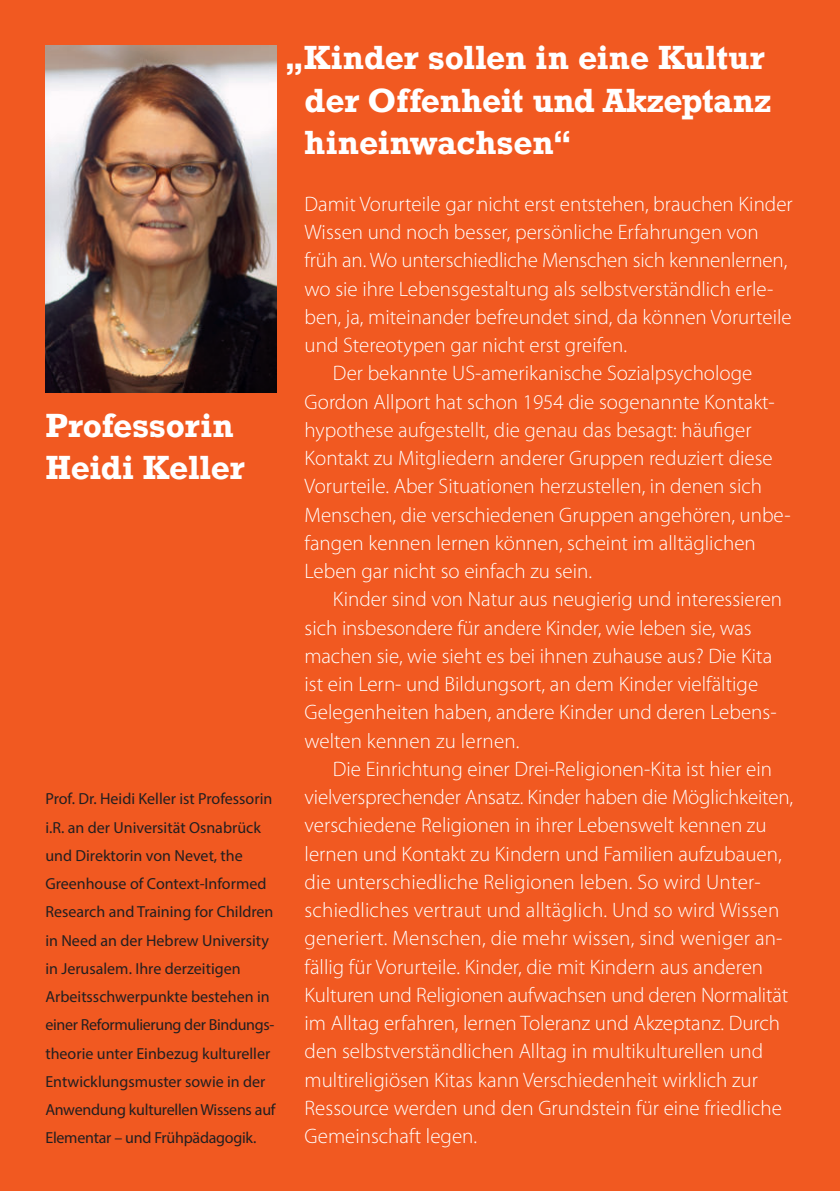
<style>
.page{position:relative;width:840px;height:1191px;background:#fff}
.page>*{position:absolute;margin:0;border:0;box-sizing:border-box;transform-origin:0 0}
.t1{font:700 31.6px/42.2px "Rockwell";color:#fff}
.t2{font:300 21px "Myriad Pro";color:#fff}
.t3{font:16px/28.2px "Myriad Pro";color:#231f20}
</style>
<div class="page">
<div style="left:0;top:0;width:839px;height:1191px;background:#f15921"></div>
<img style="left:45px;top:45px;width:231px;height:348px">
<h1 class="t1" style="left:304px;top:37px;width:468px;text-indent:-19px">„Kinder sollen in eine Kultur der Offenheit und Akzeptanz hinein wachsen“</h1>
<h1 class="t1" style="left:45px;top:404px;width:201px">Professorin<br>Heidi Keller</h1>
<p class="t3" style="left:45px;top:786px;width:231px">Prof. Dr. Heidi Keller ist Professorin i.R. an der Universität Osnabrück und Direktorin von Nevet, the Greenhouse of Context-Informed Research and Training for Children in Need an der Hebrew University in Jerusalem. Ihre derzeitigen Arbeitsschwerpunkte bestehen in einer Reformulierung der Bindungs&shy;theorie unter Einbezug kultureller Entwicklungs muster sowie in der Anwendung kulturellen Wissens auf Elementar – und Frühpädagogik.</p>
<p class="t2" style="left:304px;top:196px;width:489px">Damit Vorurteile gar nicht erst entstehen, brauchen Kinder</p>
<p class="t2" style="left:304px;top:224px;width:455px">Wissen und noch besser, persönliche Erfahrungen von</p>
<p class="t2" style="left:304px;top:252px;width:484px">früh an. Wo unterschiedliche Menschen sich kennenlernen,</p>
<p class="t2" style="left:304px;top:280px;width:470px">wo sie ihre Lebensgestaltung als selbstverständlich erle-</p>
<p class="t2" style="left:304px;top:309px;width:488px">ben, ja, miteinander befreundet sind, da können Vorurteile</p>
<p class="t2" style="left:304px;top:337px;width:324px">und Stereotypen gar nicht erst greifen.</p>
<p class="t2" style="left:333px;top:365px;width:421px">Der bekannte US-amerikanische Sozialpsychologe</p>
<p class="t2" style="left:304px;top:393px;width:471px">Gordon Allport hat schon 1954 die sogenannte Kontakt-</p>
<p class="t2" style="left:304px;top:422px;width:448px">hypothese aufgestellt, die genau das besagt: häufiger</p>
<p class="t2" style="left:304px;top:450px;width:469px">Kontakt zu Mitgliedern anderer Gruppen reduziert diese</p>
<p class="t2" style="left:304px;top:478px;width:458px">Vorurteile. Aber Situationen herzustellen, in denen sich</p>
<p class="t2" style="left:304px;top:506px;width:487px">Menschen, die verschiedenen Gruppen angehören, unbe-</p>
<p class="t2" style="left:304px;top:534px;width:452px">fangen kennen lernen können, scheint im alltäglichen</p>
<p class="t2" style="left:304px;top:563px;width:289px">Leben gar nicht so einfach zu sein.</p>
<p class="t2" style="left:333px;top:591px;width:450px">Kinder sind von Natur aus neugierig und interessieren</p>
<p class="t2" style="left:304px;top:619px;width:448px">sich insbesondere für andere Kinder, wie leben sie, was</p>
<p class="t2" style="left:304px;top:647px;width:469px">machen sie, wie sieht es bei ihnen zuhause aus? Die Kita</p>
<p class="t2" style="left:304px;top:676px;width:455px">ist ein Lern- und Bildungsort, an dem Kinder vielfältige</p>
<p class="t2" style="left:304px;top:704px;width:473px">Gelegenheiten haben, andere Kinder und deren Lebens-</p>
<p class="t2" style="left:304px;top:732px;width:216px">welten kennen zu lernen.</p>
<p class="t2" style="left:333px;top:760px;width:440px">Die Einrichtung einer Drei-Religionen-Kita ist hier ein</p>
<p class="t2" style="left:304px;top:789px;width:489px">vielversprechender Ansatz. Kinder haben die Möglichkeiten,</p>
<p class="t2" style="left:304px;top:817px;width:463px">verschiedene Religionen in ihrer Lebenswelt kennen zu</p>
<p class="t2" style="left:304px;top:845px;width:478px">lernen und Kontakt zu Kindern und Familien aufzubauen,</p>
<p class="t2" style="left:304px;top:873px;width:457px">die unterschiedliche Religionen leben. So wird Unter-</p>
<p class="t2" style="left:304px;top:902px;width:476px">schiedliches vertraut und alltäglich. Und so wird Wissen</p>
<p class="t2" style="left:304px;top:930px;width:479px">generiert. Menschen, die mehr wissen, sind weniger an -</p>
<p class="t2" style="left:304px;top:958px;width:460px">fällig für Vorurteile. Kinder, die mit Kindern aus anderen</p>
<p class="t2" style="left:304px;top:986px;width:485px">Kulturen und Religionen aufwachsen und deren Normalität</p>
<p class="t2" style="left:304px;top:1015px;width:477px">im Alltag erfahren, lernen Toleranz und Akzeptanz. Durch</p>
<p class="t2" style="left:304px;top:1043px;width:460px">den selbstverständlichen Alltag in multikulturellen und</p>
<p class="t2" style="left:304px;top:1071px;width:454px">multireligiösen Kitas kann Verschiedenheit wirklich zur</p>
<p class="t2" style="left:304px;top:1099px;width:478px">Ressource werden und den Grundstein für eine friedliche</p>
<p class="t2" style="left:304px;top:1128px;width:174px">Gemeinschaft legen.</p>
</div>
